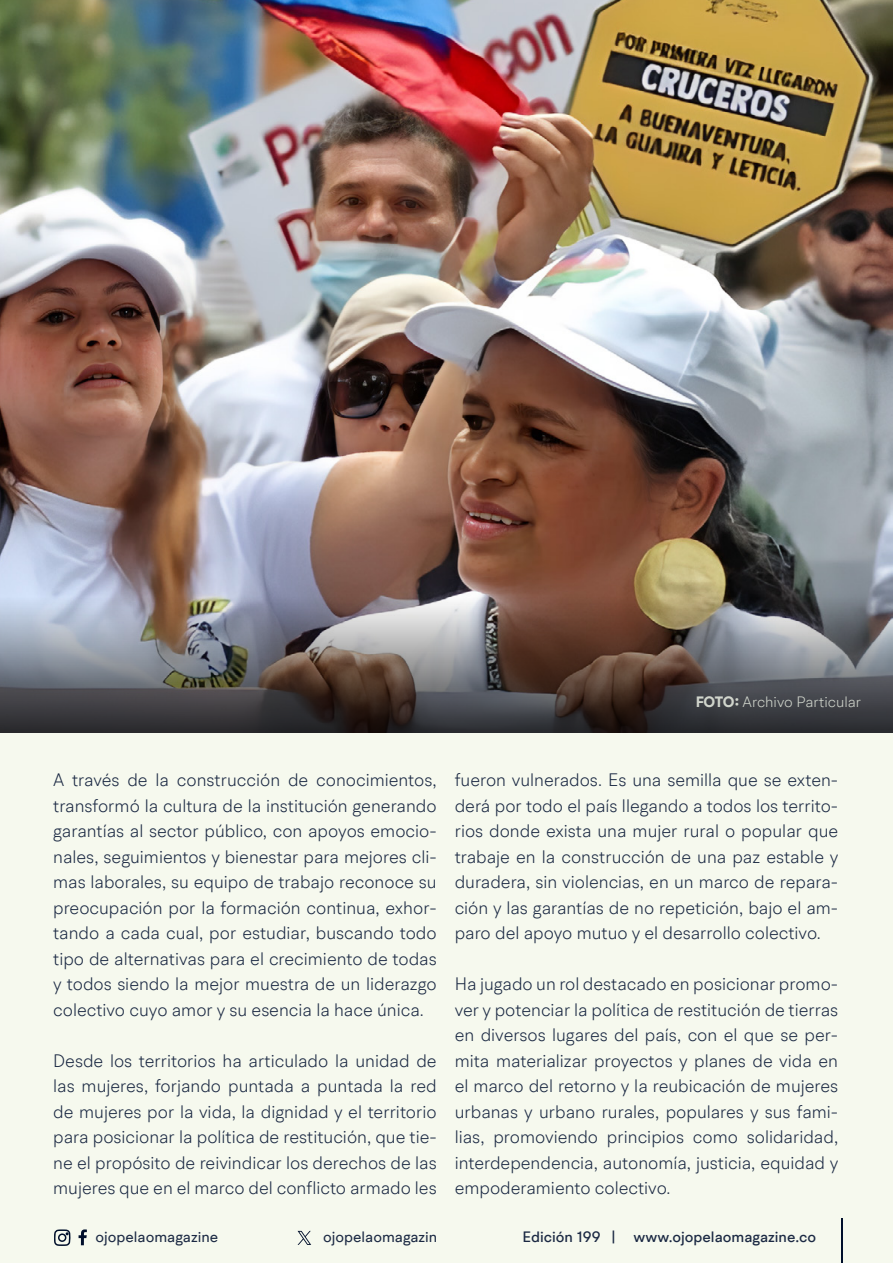
<style>
.page{position:relative;width:893px;height:1263px;background:#f6f9ee}
.page>*{position:absolute;margin:0;border:0;box-sizing:border-box;transform-origin:0 0}
.t1{font:300 18px/25.5px "BR Hendrix";color:#1b2943;text-align:justify}
.t2{font:500 15px "BR Hendrix";color:#1b2943}
.t3{font:15px "BR Hendrix";color:#1b2943}
.t4{font:300 15px "BR Hendrix";color:#f5faed}
.s1{font-weight:700}
</style>
<div class="page">
<svg style="left:79px;top:1229px;width:8px;height:16px"></svg>
<svg style="left:54px;top:1229px;width:17px;height:17px"></svg>
<hr style="left:841px;top:1219px;width:1px;height:44px;background:#000f2b">
<svg style="left:298px;top:1231px;width:13px;height:14px"></svg>
<img style="left:0;top:0;width:893px;height:597px">
<img style="left:0;top:597px;width:893px;height:136px">
<p class="t4" style="left:695px;top:692px;width:168px"><span class="s1">FOTO:</span> Archivo Particular</p>
<p class="t1" style="left:53px;top:767px;width:385px">A través de la construcción de conocimientos, transformó la cultura de la institución generando garantías al sector público, con apoyos emocio&shy;nales, seguimientos y bienestar para mejores cli&shy;mas laborales, su equipo de trabajo reconoce su preocupación por la formación continua, exhor&shy;tando a cada cual, por estudiar, buscando todo tipo de alternativas para el crecimiento de todas y todos siendo la mejor muestra de un liderazgo colectivo cuyo amor y su esencia la hace única.</p>
<p class="t1" style="left:53px;top:1048px;width:385px">Desde los territorios ha articulado la unidad de las mujeres, forjando puntada a puntada la red de mujeres por la vida, la dignidad y el territorio para posicionar la política de restitución, que tie&shy;ne el propósito de reivindicar los derechos de las mujeres que en el marco del conflicto armado les</p>
<p class="t1" style="left:455px;top:767px;width:385px">fueron vulnerados. Es una semilla que se exten&shy;derá por todo el país llegando a todos los territo&shy;rios donde exista una mujer rural o popular que trabaje en la construcción de una paz estable y duradera, sin violencias, en un marco de repara&shy;ción y las garantías de no repetición, bajo el am&shy;paro del apoyo mutuo y el desarrollo colectivo.</p>
<p class="t1" style="left:455px;top:971px;width:385px">Ha jugado un rol destacado en posicionar promo&shy;ver y potenciar la política de restitución de tierras en diversos lugares del país, con el que se per&shy;mita materializar proyectos y planes de vida en el marco del retorno y la reubicación de mujeres urbanas y urbano rurales, populares y sus fami&shy;lias, promoviendo principios como solidaridad, interdependencia, autonomía, justicia, equidad y empoderamiento colectivo.</p>
<p class="t3" style="left:96px;top:1227px;width:124px">ojopelaomagazine</p>
<p class="t3" style="left:323px;top:1227px;width:116px">ojopelaomagazin</p>
<p class="t2" style="left:522px;top:1227px;width:295px">Edición 199 | www.ojopelaomagazine.co</p>
</div>
